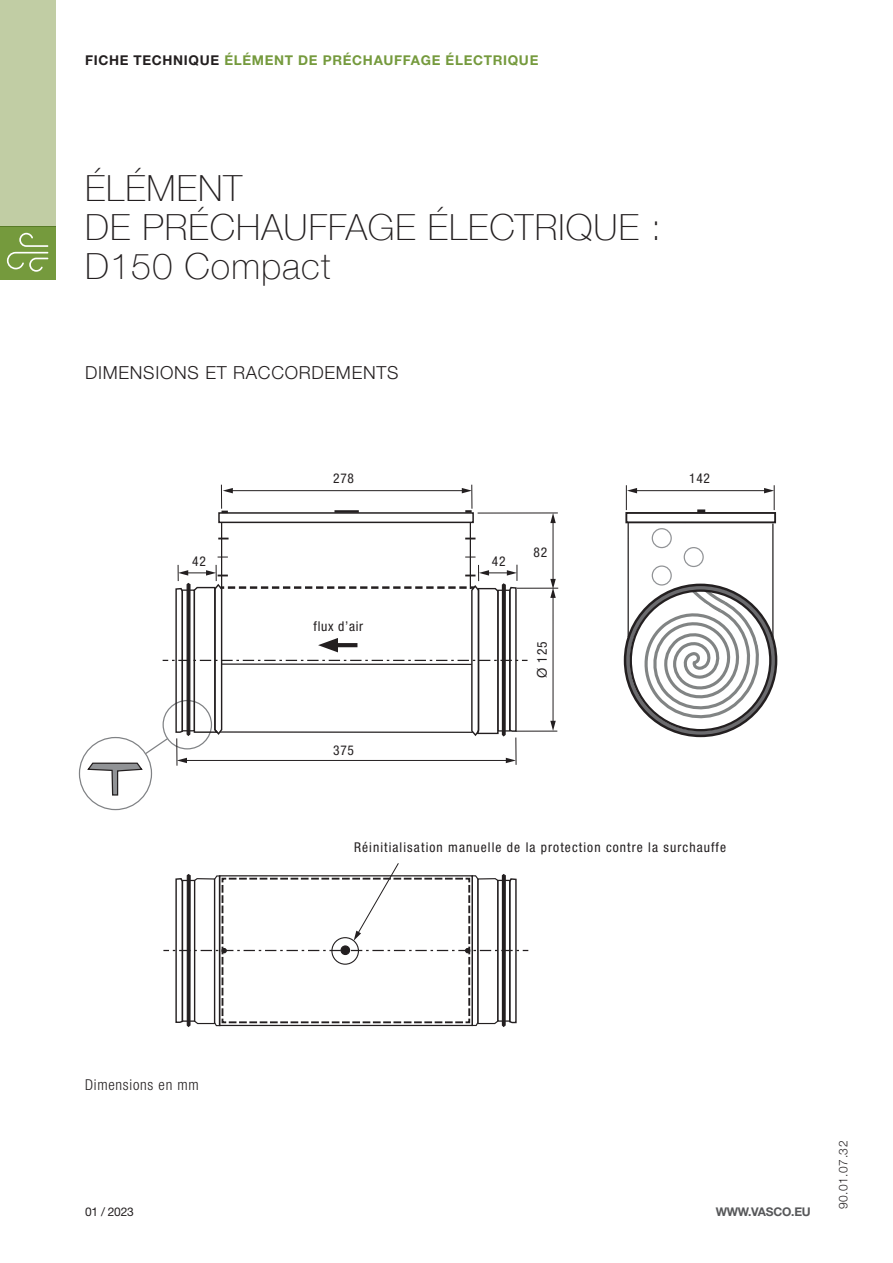
<style>
.page{position:relative;width:893px;height:1263px;background:#fff}
.page>*{position:absolute;margin:0;border:0;box-sizing:border-box;transform-origin:0 0}
.t1{font:100 36px/39px "Helvetica Neue";letter-spacing:.03em;color:#231f20}
.t2{font:300 18px "Helvetica Neue LT Std";letter-spacing:.04em;color:#231f20}
.t3{font:300 condensed 15px "Helvetica Neue LT Std";letter-spacing:.05em;color:#231f20}
.t4{font:condensed 13.5px "Helvetica Neue LT Std";letter-spacing:.08em;color:#231f20}
.t5{font:700 13.5px "Helvetica Neue LT Std";letter-spacing:.05em;color:#759a3d}
.t6{font:700 12px "Helvetica Neue LT Std";letter-spacing:-.02em;color:#57585a}
.t7{font:300 12px "Helvetica Neue LT Std";letter-spacing:.04em;color:#231f20}
.t8{font:12px "Helvetica Neue LT Std";letter-spacing:-.02em;color:#231f20}
.s1{color:#231f20}
.s2{font-stretch:normal}
</style>
<div class="page">
<div style="left:0;top:0;width:55px;height:226px;background:#c1cda4"></div>
<div style="left:0;top:226px;width:55px;height:54px;background:#759a3d"></div>
<svg style="left:7px;top:233px;width:41px;height:39px"></svg>
<hr style="left:231px;top:490px;width:233px;height:1px;background:#231f20">
<div style="left:218px;top:512px;width:256px;height:11px;border:1px solid #231f20"></div>
<hr style="left:221px;top:522px;width:1px;height:67px;background:#231f20">
<hr style="left:470px;top:522px;width:1px;height:67px;background:#231f20">
<hr style="left:478px;top:512px;width:80px;height:1px;background:#231f20">
<hr style="left:517px;top:588px;width:41px;height:1px;background:#231f20">
<hr style="left:516px;top:731px;width:41px;height:1px;background:#231f20">
<svg style="left:221px;top:485px;width:12px;height:28px"></svg>
<svg style="left:462px;top:485px;width:10px;height:28px"></svg>
<hr style="left:334px;top:510px;width:25px;height:3px;background:#231f20">
<svg style="left:163px;top:863px;width:365px;height:164px"></svg>
<svg style="left:550px;top:485px;width:228px;height:253px"></svg>
<div style="left:684px;top:547px;width:20px;height:20px;border:1px solid #919396;border-radius:50%"></div>
<div style="left:625px;top:585px;width:150px;height:151px;border:5px solid #6b6b6e;border-radius:50%"></div>
<svg style="left:87px;top:565px;width:440px;height:231px"></svg>
<p class="t5" style="left:85px;top:52px;width:455px"><span class="s1">FICHE TECHNIQUE</span> ÉLÉMENT DE PRÉCHAUFFAGE ÉLECTRIQUE</p>
<h1 class="t1" style="left:85px;top:167px;width:577px">ÉLÉMENT<br>DE PRÉCHAUFFAGE ÉLECTRIQUE :<br>D150 Compact</h1>
<h2 class="t2" style="left:85px;top:361px;width:315px">DIMENSIONS ET RACCORDEMENTS</h2>
<p class="t4" style="left:333px;top:471px;width:22px">278</p>
<p class="t4" style="left:192px;top:554px;width:15px">42</p>
<p class="t4" style="left:492px;top:554px;width:15px">42</p>
<p class="t4" style="left:314px;top:619px;width:51px">flux d’air</p>
<p class="t4" style="left:333px;top:742px;width:22px">375</p>
<p class="t4" style="left:534px;top:544px;width:15px">82</p>
<p class="t4" style="left:534px;top:678px;width:38px;rotate:-90deg"><span class="s2">Ø</span> 125</p>
<p class="t4" style="left:689px;top:471px;width:22px">142</p>
<p class="t4" style="left:354px;top:839px;width:374px">Réinitialisation manuelle de la protection contre la surchauffe</p>
<p class="t3" style="left:85px;top:1076px;width:115px">Dimensions en mm</p>
<p class="t8" style="left:85px;top:1205px;width:50px">01 / 2023</p>
<p class="t6" style="left:716px;top:1204px;width:97px">WWW.VASCO.EU</p>
<p class="t7" style="left:836px;top:1209px;width:70px;rotate:-90deg">90.01.07.32</p>
</div>
